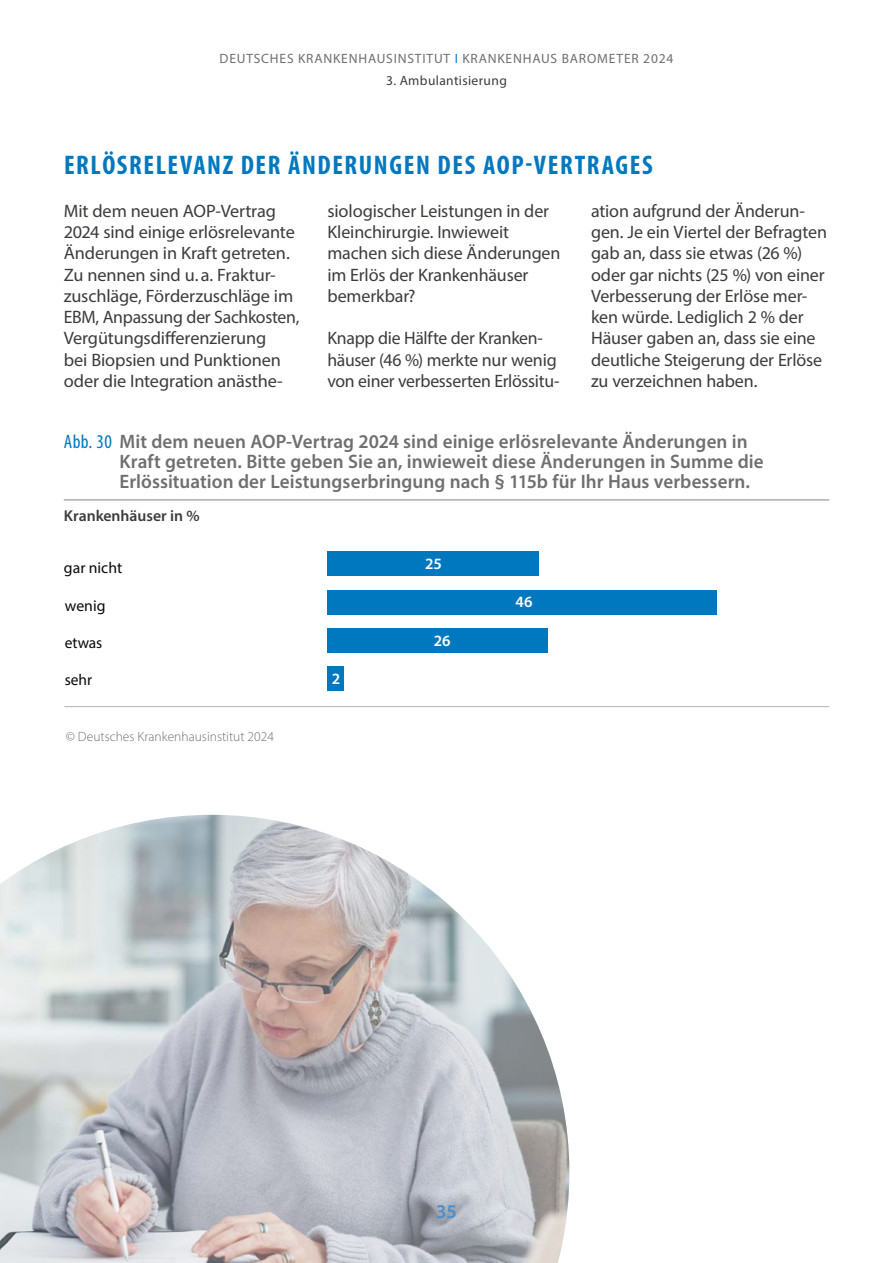
<style>
.page{position:relative;width:893px;height:1263px;background:#fff}
.page>*{position:absolute;margin:0;border:0;box-sizing:border-box;transform-origin:0 0}
.Head_H2{font:700 condensed 27px "Myriad Pro";letter-spacing:.06em;color:#0078bf}
.Tab__Abb__Head{font:600 19.5px/20.2px "Myriad Pro";letter-spacing:.005em;color:#706f6f}
.t1{font:600 19.5px "Myriad Pro";color:#4a8fcd}
.Fließtext_11_5_5mm{font:18px/21.3px "Myriad Pro";letter-spacing:-.01em;color:#3c3c3b}
.t2{font:15.75px "Myriad Pro";color:#090909}
.Tab__Subline_1{font:600 15.75px "Myriad Pro";color:#3c3c3b}
.t3{font:600 15.75px "Myriad Pro";color:#fff}
.t4{font:13.5px "Myriad Pro";letter-spacing:.06em;color:#706f6f}
.t5{font:300 13.5px "Myriad Pro";color:#706f6f}
.Kolumne_Kapitel{font:13.5px "Myriad Pro";letter-spacing:.025em;color:#3c3c3b}
.s1{color:#0078bf}
.s2{font-weight:400;font-stretch:condensed;color:#0078bf}
</style>
<div class="page">
<div style="left:327px;top:667px;width:17px;height:24px;background:#0078bf"></div>
<div style="left:327px;top:628px;width:220px;height:25px;background:#0078bf"></div>
<div style="left:327px;top:590px;width:390px;height:24px;background:#0078bf"></div>
<div style="left:327px;top:552px;width:212px;height:24px;background:#0078bf"></div>
<hr style="left:65px;top:706px;width:764px;height:1px;background:#b3b2b2">
<hr style="left:64px;top:500px;width:765px;height:1px;background:#878787">
<svg style="left:0;top:814px;width:570px;height:449px;background:#c7c8cb"></svg>
<p class="t4" style="left:220px;top:50px;width:455px">DEUTSCHES KRANKENHAUSINSTITUT <span class="s1">I</span> KRANKENHAUS BAROMETER 2024</p>
<p class="Kolumne_Kapitel" style="left:386px;top:72px;width:122px">3. Ambulantisierung</p>
<p class="Head_H2" style="left:64px;top:148px;width:590px">ERLÖSRELEVANZ DER ÄNDERUNGEN DES AOP-VERTRAGES</p>
<p class="Fließtext_11_5_5mm" style="left:64px;top:200px;width:237px">Mit dem neuen AOP-Vertrag<br>2024 sind einige erlösrelevante<br>Änderungen in Kraft getreten.<br>Zu nennen sind u. a. Fraktur&shy;zuschläge, Förderzuschläge im<br>EBM, Anpassung der Sachkosten,<br>Vergütungsdifferenzierung<br>bei Biopsien und Punktionen oder die Integration anästhe-</p>
<p class="Fließtext_11_5_5mm" style="left:327px;top:200px;width:235px">siologischer Leistungen in der<br>Kleinchirurgie. Inwieweit machen sich diese Änderungen im Erlös der Krankenhäuser bemerkbar?</p>
<p class="Fließtext_11_5_5mm" style="left:591px;top:200px;width:237px">ation aufgrund der Änderun&shy;gen. Je ein Viertel der Befragten gab an, dass sie etwas (26 %) oder gar nichts (25 %) von einer<br>Verbesserung der Erlöse mer&shy;ken würde. Lediglich 2 % der<br>Häuser gaben an, dass sie eine deutliche Steigerung der Erlöse zu verzeichnen haben.</p>
<p class="Fließtext_11_5_5mm" style="left:327px;top:327px;width:232px">Knapp die Hälfte der Kranken&shy;häuser (46 %) merkte nur wenig von einer verbesserten Erlössitu-</p>
<p class="Tab__Abb__Head" style="left:119px;top:430px;width:646px;text-indent:-56px"><span class="s2">Abb. 30</span> Mit dem neuen AOP-Vertrag 2024 sind einige erlösrelevante Änderungen in<br>Kraft getreten. Bitte geben Sie an, inwieweit diese Änderungen in Summe die<br>Erlössituation der Leistungserbringung nach § 115b für Ihr Haus verbessern.</p>
<p class="Tab__Subline_1" style="left:64px;top:506px;width:137px">Krankenhäuser in %</p>
<p class="t2" style="left:64px;top:558px;width:60px">gar nicht</p>
<p class="t3" style="left:425px;top:553px;width:18px">25</p>
<p class="t2" style="left:65px;top:596px;width:42px">wenig</p>
<p class="t3" style="left:516px;top:591px;width:18px">46</p>
<p class="t2" style="left:65px;top:633px;width:39px">etwas</p>
<p class="t2" style="left:65px;top:669px;width:29px">sehr</p>
<p class="t3" style="left:332px;top:668px;width:10px">2</p>
<p class="t3" style="left:434px;top:631px;width:18px">26</p>
<p class="t5" style="left:66px;top:728px;width:210px">© Deutsches Krankenhausinstitut 2024</p>
<p class="t1" style="left:436px;top:1199px;width:22px">35</p>
</div>
